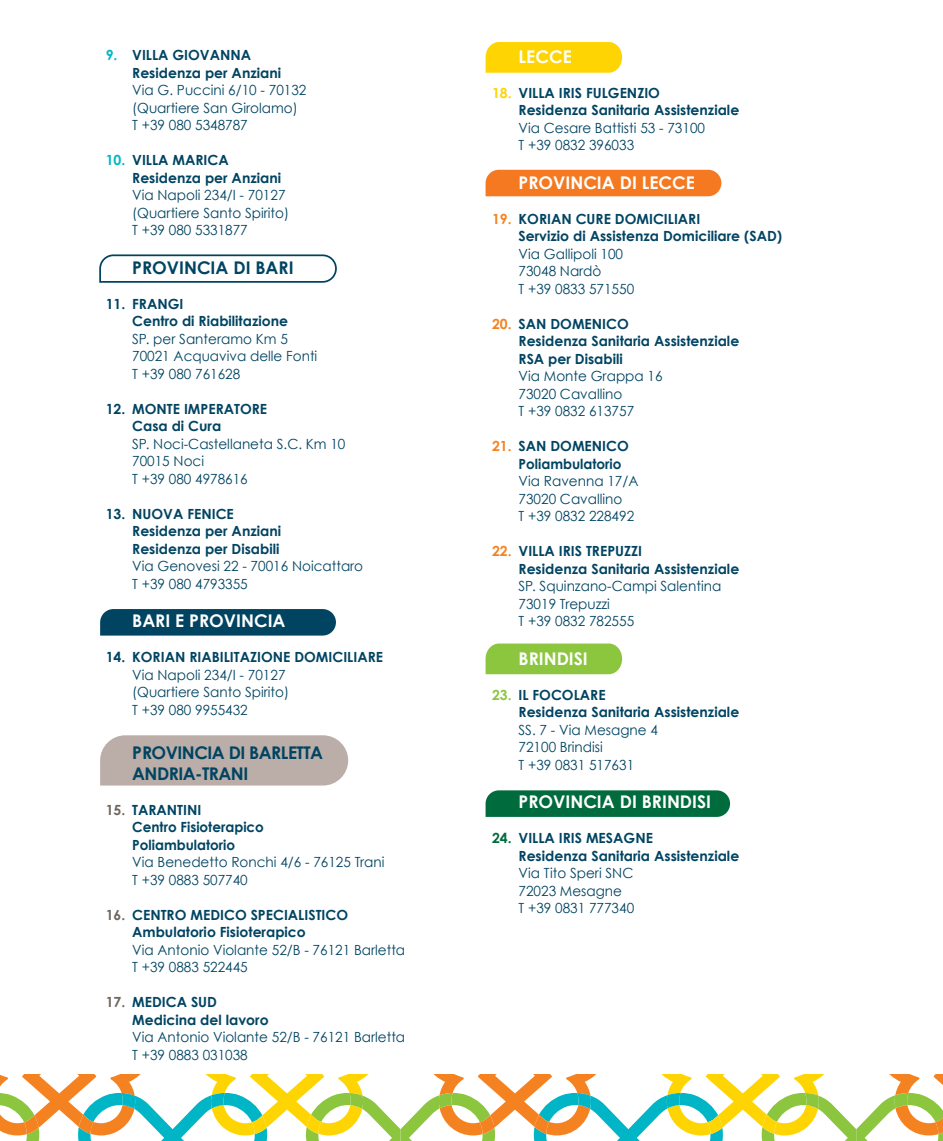
<style>
.page{position:relative;width:943px;height:1141px;background:#fff}
.page>*{position:absolute;margin:0;border:0;box-sizing:border-box;transform-origin:0 0}
.t1{font:700 17.5px "Century Gothic";color:#fff}
.t2{font:700 17.5px/21px "Century Gothic";letter-spacing:-.03em;color:#004462}
.t3{font:700 17.5px "Century Gothic";color:#004462}
.t4{font:14px/17.5px "Century Gothic";color:#004462}
.t5{font:700 14px/17.5px "Century Gothic";color:#004462}
.s1{color:#00b7c5}
.s2{color:#70665e}
.s3{color:#fed503}
.s4{color:#f58220}
.s5{color:#8bc63e}
.s6{color:#006b3c}
</style>
<div class="page">
<svg style="left:485px;top:42px;width:137px;height:31px;background:#fed60d"></svg>
<div style="left:485px;top:644px;width:137px;height:30px;background:#8bc63e"></div>
<svg style="left:100px;top:735px;width:248px;height:51px;background:#beb0ab"></svg>
<svg style="left:0;top:1075px;width:943px;height:66px"></svg>
<svg style="left:99px;top:254px;width:238px;height:29px"></svg>
<svg style="left:100px;top:609px;width:236px;height:27px;background:#094a67"></svg>
<div style="left:485px;top:170px;width:236px;height:26px;background:#f47921"></div>
<svg style="left:485px;top:790px;width:245px;height:27px;background:#097042"></svg>
<p class="t5" style="left:132px;top:46px;width:150px;text-indent:-26px"><span class="s1">9.</span> VILLA GIOVANNA<br>Residenza per Anziani</p>
<p class="t4" style="left:132px;top:81px;width:176px">Via G. Puccini 6/10 - 70132 (Quartiere San Girolamo)<br>T +39 080 5348787</p>
<p class="t5" style="left:132px;top:151px;width:150px;text-indent:-26px"><span class="s1">10.</span> VILLA MARICA<br>Residenza per Anziani</p>
<p class="t4" style="left:132px;top:186px;width:158px">Via Napoli 234/I - 70127 (Quartiere Santo Spirito)<br>T +39 080 5331877</p>
<p class="t3" style="left:132px;top:256px;width:163px">PROVINCIA DI BARI</p>
<p class="t5" style="left:132px;top:295px;width:157px;text-indent:-26px">11. FRANGI<br>Centro di Riabilitazione</p>
<p class="t4" style="left:132px;top:330px;width:187px">SP. per Santeramo Km 5<br>70021 Acquaviva delle Fonti<br>T +39 080 761628</p>
<p class="t5" style="left:132px;top:400px;width:136px;text-indent:-26px">12. MONTE IMPERATORE<br>Casa di Cura</p>
<p class="t4" style="left:132px;top:435px;width:215px">SP. Noci-Castellaneta S.C. Km 10<br>70015 Noci<br>T +39 080 4978616</p>
<p class="t5" style="left:132px;top:505px;width:150px;text-indent:-26px">13. NUOVA FENICE<br>Residenza per Anziani<br>Residenza per Disabili</p>
<p class="t4" style="left:132px;top:557px;width:232px">Via Genovesi 22 - 70016 Noicattaro<br>T +39 080 4793355</p>
<p class="t1" style="left:132px;top:610px;width:155px">BARI E PROVINCIA</p>
<p class="t5" style="left:106px;top:648px;width:279px">14. KORIAN RIABILITAZIONE DOMICILIARE</p>
<p class="t4" style="left:132px;top:666px;width:158px">Via Napoli 234/I - 70127 (Quartiere Santo Spirito)<br>T +39 080 9955432</p>
<p class="t2" style="left:132px;top:741px;width:192px">PROVINCIA DI BARLETTA<br>ANDRIA-TRANI</p>
<p class="t5" style="left:132px;top:800px;width:133px;text-indent:-26px"><span class="s2">15.</span> TARANTINI<br>Centro Fisioterapico<br>Poliambulatorio</p>
<p class="t4" style="left:132px;top:853px;width:254px">Via Benedetto Ronchi 4/6 - 76125 Trani<br>T +39 0883 507740</p>
<p class="t5" style="left:132px;top:905px;width:217px;text-indent:-26px"><span class="s2">16.</span> CENTRO MEDICO SPECIALISTICO<br>Ambulatorio Fisioterapico</p>
<p class="t4" style="left:132px;top:941px;width:274px">Via Antonio Violante 52/B - 76121 Barletta<br>T +39 0883 522445</p>
<p class="t5" style="left:132px;top:993px;width:138px;text-indent:-26px"><span class="s2">17.</span> MEDICA SUD<br>Medicina del lavoro</p>
<p class="t4" style="left:132px;top:1028px;width:274px">Via Antonio Violante 52/B - 76121 Barletta<br>T +39 0883 031038</p>
<p class="t1" style="left:518px;top:46px;width:55px">LECCE</p>
<p class="t5" style="left:518px;top:84px;width:222px;text-indent:-26px"><span class="s3">18.</span> VILLA IRIS FULGENZIO<br>Residenza Sanitaria Assistenziale</p>
<p class="t4" style="left:518px;top:119px;width:188px">Via Cesare Battisti 53 - 73100<br>T +39 0832 396033</p>
<p class="t1" style="left:518px;top:172px;width:178px">PROVINCIA DI LECCE</p>
<p class="t5" style="left:518px;top:210px;width:265px;text-indent:-26px"><span class="s4">19.</span> KORIAN CURE DOMICILIARI<br>Servizio di Assistenza Domiciliare (SAD)</p>
<p class="t4" style="left:518px;top:245px;width:117px">Via Gallipoli 100<br>73048 Nardò<br>T +39 0833 571550</p>
<p class="t5" style="left:518px;top:315px;width:222px;text-indent:-26px"><span class="s4">20.</span> SAN DOMENICO<br>Residenza Sanitaria Assistenziale<br>RSA per Disabili</p>
<p class="t4" style="left:518px;top:367px;width:146px">Via Monte Grappa 16<br>73020 Cavallino<br>T +39 0832 613757</p>
<p class="t5" style="left:518px;top:437px;width:112px;text-indent:-26px"><span class="s4">21.</span> SAN DOMENICO<br>Poliambulatorio</p>
<p class="t4" style="left:518px;top:472px;width:121px">Via Ravenna 17/A<br>73020 Cavallino<br>T +39 0832 228492</p>
<p class="t5" style="left:518px;top:542px;width:222px;text-indent:-26px"><span class="s4">22.</span> VILLA IRIS TREPUZZI<br>Residenza Sanitaria Assistenziale</p>
<p class="t4" style="left:518px;top:577px;width:204px">SP. Squinzano-Campi Salentina<br>73019 Trepuzzi<br>T +39 0832 782555</p>
<p class="t1" style="left:518px;top:648px;width:71px">BRINDISI</p>
<p class="t5" style="left:518px;top:686px;width:222px;text-indent:-26px"><span class="s5">23.</span> IL FOCOLARE<br>Residenza Sanitaria Assistenziale</p>
<p class="t4" style="left:518px;top:721px;width:141px">SS. 7 - Via Mesagne 4<br>72100 Brindisi<br>T +39 0831 517631</p>
<p class="t1" style="left:518px;top:791px;width:194px">PROVINCIA DI BRINDISI</p>
<p class="t5" style="left:518px;top:829px;width:222px;text-indent:-26px"><span class="s6">24.</span> VILLA IRIS MESAGNE<br>Residenza Sanitaria Assistenziale</p>
<p class="t4" style="left:518px;top:864px;width:117px">Via Tito Speri SNC<br>72023 Mesagne<br>T +39 0831 777340</p>
</div>
